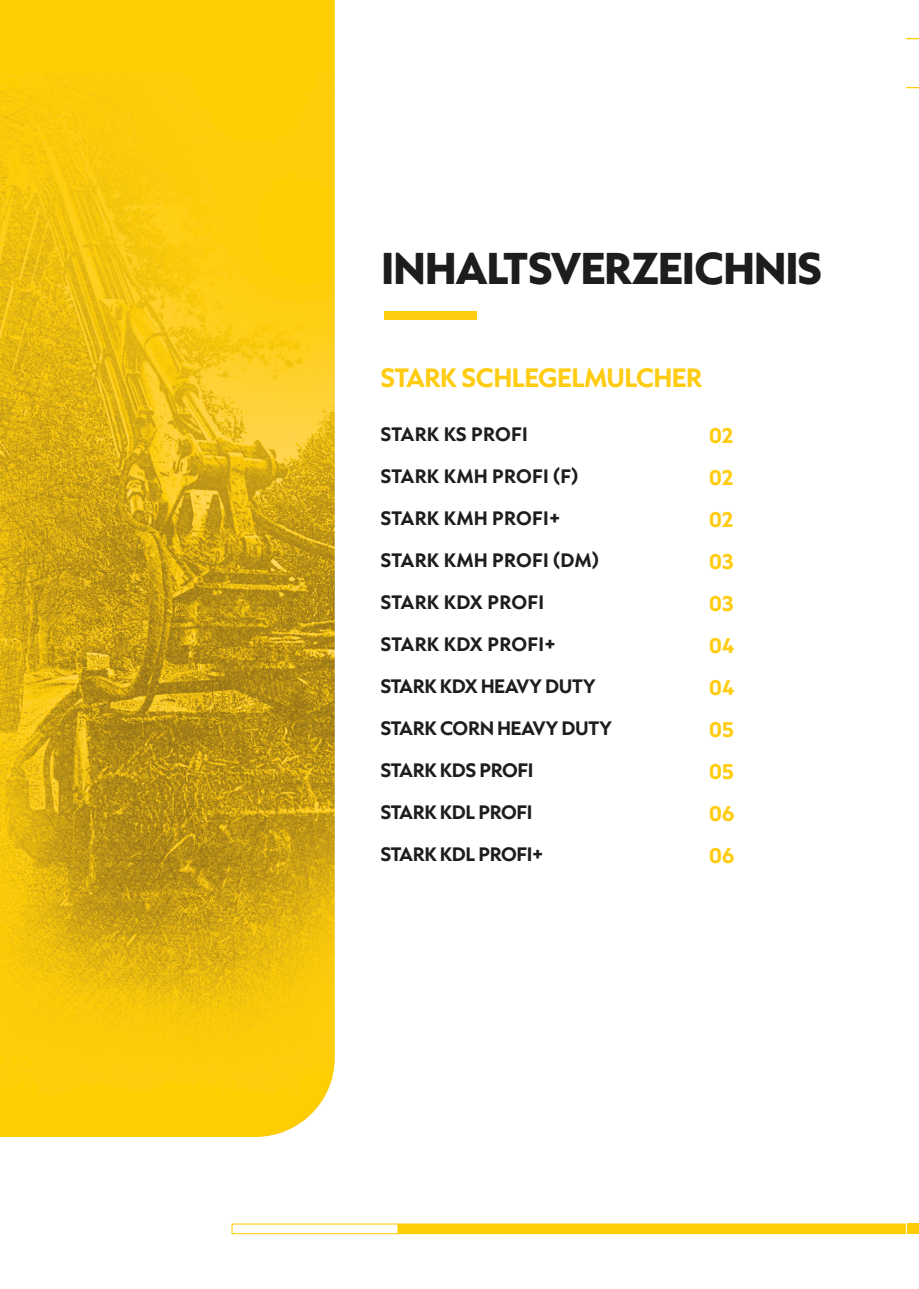
<style>
.page{position:relative;width:919px;height:1289px;background:#fff}
.page>*{position:absolute;margin:0;border:0;box-sizing:border-box;transform-origin:0 0}
.t1{font:800 37.8px "Capitana";color:#1d1d1b}
.t2{font:700 22.5px "Capitana";color:#fc1}
.t3{font:700 18px "Capitana";color:#fc1}
.t4{font:700 16.5px "Capitana";letter-spacing:.04em;color:#1d1d1b}
.t5{font:700 16.5px "Capitana";color:#1d1d1b}
</style>
<div class="page">
<img style="left:0;top:0;width:477px;height:1136px">
<svg style="left:906px;top:38px;width:12px;height:50px"></svg>
<div style="left:907px;top:1223px;width:11px;height:11px;background:#ffcd03"></div>
<svg style="left:231px;top:1223px;width:674px;height:11px"></svg>
<div style="left:383px;top:311px;width:93px;height:9px;background:#fc1"></div>
<p class="t1" style="left:382px;top:239px;width:441px">INHALTSVERZEICHNIS</p>
<p class="t2" style="left:381px;top:360px;width:323px">STARK SCHLEGELMULCHER</p>
<p class="t4" style="left:381px;top:422px;width:148px">STARK KS PROFI</p>
<p class="t4" style="left:381px;top:464px;width:199px">STARK KMH PROFI (F)</p>
<p class="t4" style="left:381px;top:506px;width:181px">STARK KMH PROFI+</p>
<p class="t4" style="left:381px;top:548px;width:219px">STARK KMH PROFI (DM)</p>
<p class="t4" style="left:381px;top:590px;width:164px">STARK KDX PROFI</p>
<p class="t4" style="left:381px;top:632px;width:176px">STARK KDX PROFI+</p>
<p class="t5" style="left:381px;top:674px;width:216px">STARK KDX HEAVY DUTY</p>
<p class="t5" style="left:381px;top:716px;width:232px">STARK CORN HEAVY DUTY</p>
<p class="t5" style="left:381px;top:758px;width:154px">STARK KDS PROFI</p>
<p class="t5" style="left:381px;top:800px;width:153px">STARK KDL PROFI</p>
<p class="t5" style="left:381px;top:842px;width:164px">STARK KDL PROFI+</p>
<p class="t3" style="left:709px;top:422px;width:25px">02</p>
<p class="t3" style="left:709px;top:464px;width:25px">02</p>
<p class="t3" style="left:709px;top:506px;width:25px">02</p>
<p class="t3" style="left:709px;top:548px;width:26px">03</p>
<p class="t3" style="left:709px;top:590px;width:26px">03</p>
<p class="t3" style="left:709px;top:632px;width:26px">04</p>
<p class="t3" style="left:709px;top:674px;width:26px">04</p>
<p class="t3" style="left:709px;top:716px;width:26px">05</p>
<p class="t3" style="left:709px;top:758px;width:26px">05</p>
<p class="t3" style="left:709px;top:800px;width:27px">06</p>
<p class="t3" style="left:709px;top:842px;width:27px">06</p>
</div>
